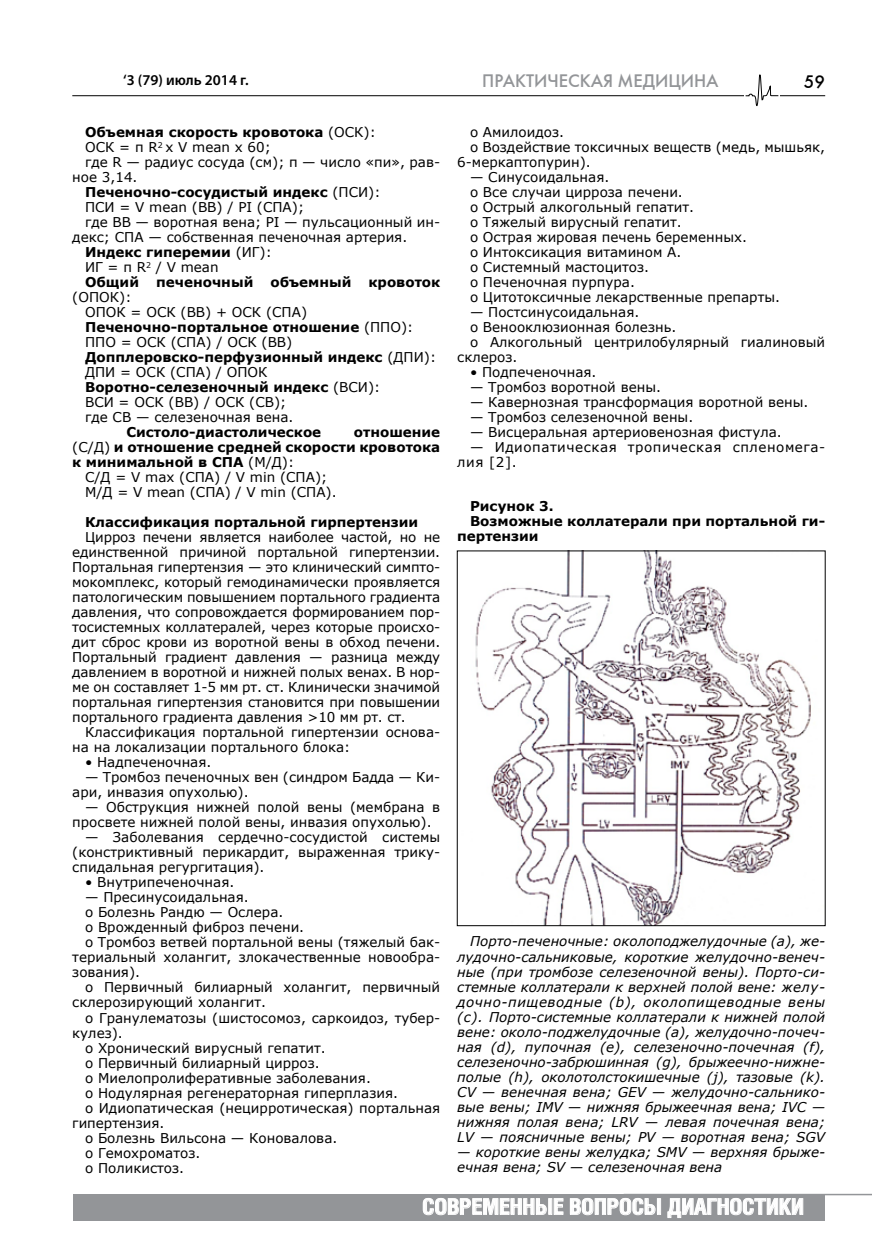
<style>
.page{position:relative;width:872px;height:1255px;background:#fff}
.page>*{position:absolute;margin:0;border:0;box-sizing:border-box;transform-origin:0 0}
.t1{font:700 21.75px "Helios Cond";color:#fff;scale:1.05 1}
.t2{font:18px "Futuris C";color:#939598}
.t3{font:18px "Futuris C";color:#000}
.t4{font:600 15px "Myriad Pro";color:#000}
.t5{font:13.5px/15px "Verdana";color:#000}
.t6{font:italic 13.5px/15px "Verdana";color:#000;text-align:justify}
.t7{font:700 13.5px "Verdana";color:#000}
.t8{font:13.5px/15px "Verdana";letter-spacing:.04em;color:#000}
.s1{font-weight:400}
.s2{font-weight:700}
</style>
<div class="page">
<hr style="left:72px;top:95px;width:753px;height:1px;background:#000">
<div style="left:74px;top:1193px;width:751px;height:27px;background:#939598"></div>
<svg style="left:423px;top:1198px;width:140px;height:16px"></svg>
<svg style="left:570px;top:1198px;width:91px;height:16px"></svg>
<svg style="left:667px;top:1198px;width:136px;height:19px"></svg>
<hr style="left:623px;top:1193px;width:249px;height:2px;background:#939598">
<div style="left:744px;top:73px;width:35px;height:33px;background:#fff"></div>
<svg style="left:745px;top:74px;width:34px;height:32px"></svg>
<img style="left:475px;top:552px;width:336px;height:372px">
<div style="left:457px;top:550px;width:368px;height:376px;border:1px solid #000"></div>
<p class="t4" style="left:123px;top:71px;width:127px">‘3 (79) июль 2014 г.</p>
<p class="t7" style="left:85px;top:123px;width:292px">Объемная скорость кровотока <span class="s1">(ОСК):</span></p>
<p class="t5" style="left:85px;top:139px;width:187px">ОСК = π R<sup>2</sup> x V mean x 60;</p>
<p class="t5" style="left:85px;top:154px;width:357px">где R — радиус сосуда (см); π — число «пи», рав-</p>
<p class="t5" style="left:72px;top:169px;width:67px">ное 3,14.</p>
<p class="t7" style="left:85px;top:183px;width:297px">Печеночно-сосудистый индекс <span class="s1">(ПСИ):</span></p>
<p class="t5" style="left:85px;top:199px;width:220px">ПСИ = V mean (ВВ) / PI (СПА);</p>
<p class="t5" style="left:85px;top:214px;width:357px">где ВВ — воротная вена; PI — пульсационный ин-</p>
<p class="t5" style="left:72px;top:229px;width:336px">декс; СПА — собственная печеночная артерия.</p>
<p class="t7" style="left:85px;top:243px;width:188px">Индекс гиперемии <span class="s1">(ИГ):</span></p>
<p class="t5" style="left:85px;top:259px;width:135px">ИГ = π R<sup>2</sup> / V mean</p>
<p class="t7" style="left:85px;top:273px;width:55px">Общий</p>
<p class="t7" style="left:156px;top:273px;width:99px">печеночный</p>
<p class="t7" style="left:270px;top:273px;width:82px">объемный</p>
<p class="t7" style="left:368px;top:273px;width:73px">кровоток</p>
<p class="t5" style="left:85px;top:289px;width:352px;text-indent:-13px">(ОПОК):<br>ОПОК = ОСК (ВВ) + ОСК (СПА)<br><span class="s2">Печеночно-портальное отношение</span> (ППО):<br>ППО = ОСК (СПА) / ОСК (ВВ)<br><span class="s2">Допплеровско-перфузионный индекс</span> (ДПИ):<br>ДПИ = ОСК (СПА) / ОПОК<br><span class="s2">Воротно-селезеночный индекс</span> (ВСИ):<br>ВСИ = ОСК (ВВ) / ОСК (СВ);<br>где СВ — селезеночная вена.</p>
<p class="t7" style="left:126px;top:423px;width:196px">Систоло-диастолическое</p>
<p class="t7" style="left:354px;top:423px;width:88px">отношение</p>
<p class="t7" style="left:72px;top:438px;width:369px"><span class="s1">(С/Д)</span> и отношение средней скорости кровотока</p>
<p class="t7" style="left:72px;top:453px;width:223px">к минимальной в СПА <span class="s1">(М/Д):</span></p>
<p class="t5" style="left:85px;top:469px;width:244px">С/Д = V max (СПА) / V min (СПА);</p>
<p class="t5" style="left:85px;top:484px;width:253px">М/Д = V mean (СПА) / V min (СПА).</p>
<p class="t7" style="left:85px;top:513px;width:335px">Классификация портальной гирпертензии</p>
<p class="t5" style="left:72px;top:529px;width:369px;text-align:justify;text-indent:13px">Цирроз печени является наиболее частой, но не единственной причиной портальной гипертензии.<br>Портальная гипертензия — это клинический симпто&shy;мокомплекс, который гемодинамически проявляется патологическим повышением портального градиента давления, что сопровождается формированием пор&shy;тосистемных коллатералей, через которые происхо&shy;дит сброс крови из воротной вены в обход печени.<br>Портальный градиент давления — разница между давлением в воротной и нижней полых венах. В нор&shy;ме он составляет 1-5 мм рт. ст. Клинически значимой портальная гипертензия становится при повышении портального градиента давления &gt;10 мм рт. ст.</p>
<p class="t5" style="left:72px;top:724px;width:369px;text-indent:13px">Классификация портальной гипертензии основа&shy;на на локализации портального блока:</p>
<p class="t5" style="left:85px;top:754px;width:128px">• Надпеченочная.</p>
<p class="t5" style="left:72px;top:769px;width:369px;text-indent:13px">— Тромбоз печеночных вен (синдром Бадда — Ки&shy;ари, инвазия опухолью).</p>
<p class="t5" style="left:72px;top:799px;width:369px;text-indent:13px">— Обструкция нижней полой вены (мембрана в просвете нижней полой вены, инвазия опухолью).</p>
<p class="t5" style="left:72px;top:829px;width:369px;text-align:justify;text-indent:13px">— Заболевания сердечно-сосудистой системы (констриктивный перикардит, выраженная трику&shy;спидальная регургитация).</p>
<p class="t5" style="left:85px;top:874px;width:151px">• Внутрипеченочная.</p>
<p class="t5" style="left:85px;top:889px;width:165px">— Пресинусоидальная.</p>
<p class="t5" style="left:85px;top:904px;width:200px">o Болезнь Рандю — Ослера.</p>
<p class="t5" style="left:85px;top:919px;width:221px">o Врожденный фиброз печени.</p>
<p class="t5" style="left:85px;top:934px;width:357px">o Тромбоз ветвей портальной вены (тяжелый бак-</p>
<p class="t5" style="left:72px;top:949px;width:369px">териальный холангит, злокачественные новообра-</p>
<p class="t5" style="left:72px;top:964px;width:69px">зования).</p>
<p class="t5" style="left:85px;top:979px;width:357px">o Первичный билиарный холангит, первичный</p>
<p class="t5" style="left:72px;top:994px;width:195px">склерозирующий холангит.</p>
<p class="t5" style="left:85px;top:1009px;width:357px">o Гранулематозы (шистосомоз, саркоидоз, тубер-</p>
<p class="t5" style="left:72px;top:1024px;width:52px">кулез).</p>
<p class="t5" style="left:85px;top:1039px;width:242px">o Хронический вирусный гепатит.</p>
<p class="t5" style="left:85px;top:1054px;width:236px">o Первичный билиарный цирроз.</p>
<p class="t5" style="left:85px;top:1069px;width:287px">o Миелопролиферативные заболевания.</p>
<p class="t5" style="left:85px;top:1084px;width:314px">o Нодулярная регенераторная гиперплазия.</p>
<p class="t5" style="left:85px;top:1099px;width:357px">o Идиопатическая (нецирротическая) портальная</p>
<p class="t5" style="left:72px;top:1114px;width:94px">гипертензия.</p>
<p class="t5" style="left:85px;top:1129px;width:254px">o Болезнь Вильсона — Коновалова.</p>
<p class="t5" style="left:85px;top:1144px;width:117px">o Гемохроматоз.</p>
<p class="t5" style="left:85px;top:1159px;width:101px">o Поликистоз.</p>
<h2 class="t2" style="left:482px;top:69px;width:238px">ПРАКТИЧЕСКАЯ МЕДИЦИНА</h2>
<h2 class="t3" style="left:804px;top:71px;width:23px">59</h2>
<p class="t5" style="left:470px;top:124px;width:96px">o Амилоидоз.</p>
<p class="t5" style="left:470px;top:139px;width:357px">o Воздействие токсичных веществ (медь, мышьяк,</p>
<p class="t5" style="left:457px;top:154px;width:135px">6-меркаптопурин).</p>
<p class="t5" style="left:470px;top:169px;width:311px">— Синусоидальная.<br>o Все случаи цирроза печени.<br>o Острый алкогольный гепатит.<br>o Тяжелый вирусный гепатит.<br>o Острая жировая печень беременных.<br>o Интоксикация витамином А.<br>o Системный мастоцитоз.<br>o Печеночная пурпура.<br>o Цитотоксичные лекарственные препарты.</p>
<p class="t5" style="left:470px;top:304px;width:171px">— Постсинусоидальная.</p>
<p class="t5" style="left:470px;top:319px;width:208px">o Венооклюзионная болезнь.</p>
<p class="t5" style="left:470px;top:334px;width:357px">o Алкогольный центрилобулярный гиалиновый</p>
<p class="t5" style="left:457px;top:349px;width:62px">склероз.</p>
<p class="t5" style="left:470px;top:364px;width:128px">• Подпеченочная.</p>
<p class="t5" style="left:470px;top:379px;width:192px">— Тромбоз воротной вены.</p>
<p class="t5" style="left:470px;top:394px;width:340px">— Кавернозная трансформация воротной вены.</p>
<p class="t5" style="left:470px;top:409px;width:225px">— Тромбоз селезеночной вены.</p>
<p class="t5" style="left:470px;top:424px;width:313px">— Висцеральная артериовенозная фистула.</p>
<p class="t8" style="left:457px;top:439px;width:369px;text-indent:13px">— Идиопатическая тропическая спленомега&shy;лия [2].</p>
<p class="t7" style="left:470px;top:497px;width:85px">Рисунок 3.</p>
<p class="t7" style="left:470px;top:512px;width:357px">Возможные коллатерали при портальной ги-</p>
<p class="t7" style="left:457px;top:527px;width:83px">пертензии</p>
<p class="t6" style="left:457px;top:933px;width:369px;text-indent:13px">Порто-печеночные: околоподжелудочные (а), же&shy;лудочно-сальниковые, короткие желудочно-венеч&shy;ные (при тромбозе селезеночной вены). Порто-си&shy;стемные коллатерали к верхней полой вене: желу&shy;дочно-пищеводные (b), околопищеводные вены (с). Порто-системные коллатерали к нижней полой вене: около-поджелудочные (а), желудочно-почеч&shy;ная (d), пупочная (е), селезеночно-почечная (f), селезеночно-забрюшинная (g), брыжеечно-нижне&shy;полые (h), околотолстокишечные (j), тазовые (k).<br>CV — венечная вена; GEV — желудочно-сальнико&shy;вые вены; IMV — нижняя брыжеечная вена; IVC — нижняя полая вена; LRV — левая почечная вена; LV — поясничные вены; PV — воротная вена; SGV</p>
<p class="t6" style="left:457px;top:1143px;width:369px">— короткие вены желудка; SMV — верхняя брыже&shy;ечная вена; SV — селезеночная вена</p>
<h1 class="t1" style="left:422px;top:1193px;width:365px">Современные вопросы диагностики</h1>
</div>
